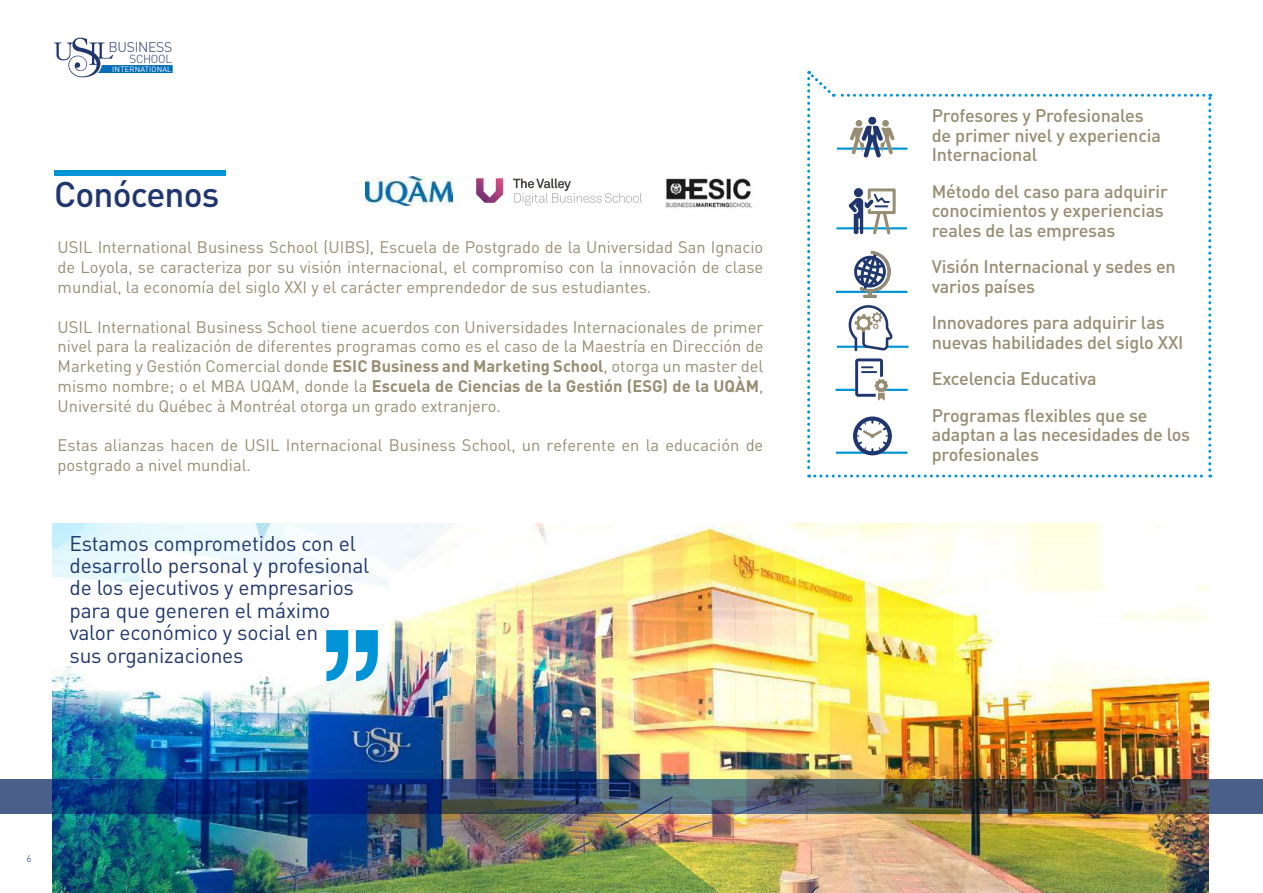
<style>
.page{position:relative;width:1263px;height:893px;background:#fff}
.page>*{position:absolute;margin:0;border:0;box-sizing:border-box;transform-origin:0 0}
.t1{font:500 35.25px "DIN Pro";letter-spacing:-.025em;color:#1f376e}
.t2{font:21px/22.5px "DIN Pro";letter-spacing:-.01em;color:#1f376e}
.t3{font:500 18px/19.5px "DIN Pro";letter-spacing:-.01em;color:#978d72}
.t4{font:16.5px/19.8px "DIN Pro";color:#978d72;text-align:justify}
.t5{font:300 13.95px "DIN";letter-spacing:-.025em;color:#20366d}
.t6{font:300 11.55px "DIN";letter-spacing:-.025em;color:#20366d}
.t7{font:300 9.9px "DIN";color:#21386c}
.t8{font:7.65px "DIN";letter-spacing:.025em;color:#fff}
.s1{font-weight:700}
</style>
<div class="page">
<svg style="left:54px;top:38px;width:119px;height:39px"></svg>
<img style="left:53px;top:523px;width:1156px;height:370px">
<img style="left:53px;top:523px;width:332px;height:204px">
<svg style="left:326px;top:630px;width:52px;height:51px"></svg>
<div style="left:54px;top:170px;width:172px;height:5px;background:#0094d6"></div>
<svg style="left:807px;top:71px;width:404px;height:407px"></svg>
<img style="left:0;top:779px;width:1263px;height:34px">
<img style="left:366px;top:176px;width:87px;height:29px">
<img style="left:665px;top:178px;width:87px;height:30px">
<svg style="left:476px;top:178px;width:27px;height:25px"></svg>
<svg style="left:513px;top:178px;width:129px;height:28px"></svg>
<p class="t5" style="left:109px;top:38px;width:65px">BUSINESS</p>
<p class="t6" style="left:129px;top:51px;width:44px">SCHOOL</p>
<p class="t8" style="left:112px;top:64px;width:61px">INTERNATIONAL</p>
<h1 class="t1" style="left:54px;top:170px;width:167px">Conócenos</h1>
<p class="t4" style="left:58px;top:237px;width:707px">USIL International Business School (UIBS), Escuela de Postgrado de la Universidad San Ignacio de Loyola, se caracteriza por su visión internacional, el compromiso con la innovación de clase mundial, la economía del siglo XXI y el carácter emprendedor de sus estudiantes.</p>
<p class="t4" style="left:58px;top:316px;width:707px">USIL International Business School tiene acuerdos con Universidades Internacionales de primer nivel para la realización de diferentes programas como es el caso de la Maestría en Dirección de Marketing y Gestión Comercial donde <span class="s1">ESIC Business and Marketing School</span>, otorga un master del mismo nombre; o el MBA UQAM, donde la <span class="s1">Escuela de Ciencias de la Gestión (ESG) de la UQÀM</span>, Université du Québec à Montréal otorga un grado extranjero.</p>
<p class="t4" style="left:58px;top:435px;width:707px">Estas alianzas hacen de USIL Internacional Business School, un referente en la educación de postgrado a nivel mundial.</p>
<p class="t2" style="left:69px;top:531px;width:301px">Estamos comprometidos con el desarrollo personal y profesional de los ejecutivos y empresarios para que generen el máximo valor económico y social en<br>sus organizaciones</p>
<p class="t7" style="left:27px;top:852px;width:7px">6</p>
<p class="t3" style="left:932px;top:105px;width:231px">Profesores y Profesionales de primer nivel y experiencia<br>Internacional</p>
<p class="t3" style="left:932px;top:181px;width:238px">Método del caso para adquirir conocimientos y experiencias reales de las empresas</p>
<p class="t3" style="left:932px;top:256px;width:246px">Visión Internacional y sedes en varios países</p>
<p class="t3" style="left:932px;top:312px;width:253px">Innovadores para adquirir las nuevas habilidades del siglo XXI</p>
<p class="t3" style="left:932px;top:360px;width:217px;line-height:36.5px">Excelencia Educativa<br>Programas flexibles que se</p>
<p class="t3" style="left:932px;top:424px;width:260px">adaptan a las necesidades de los profesionales</p>
</div>
